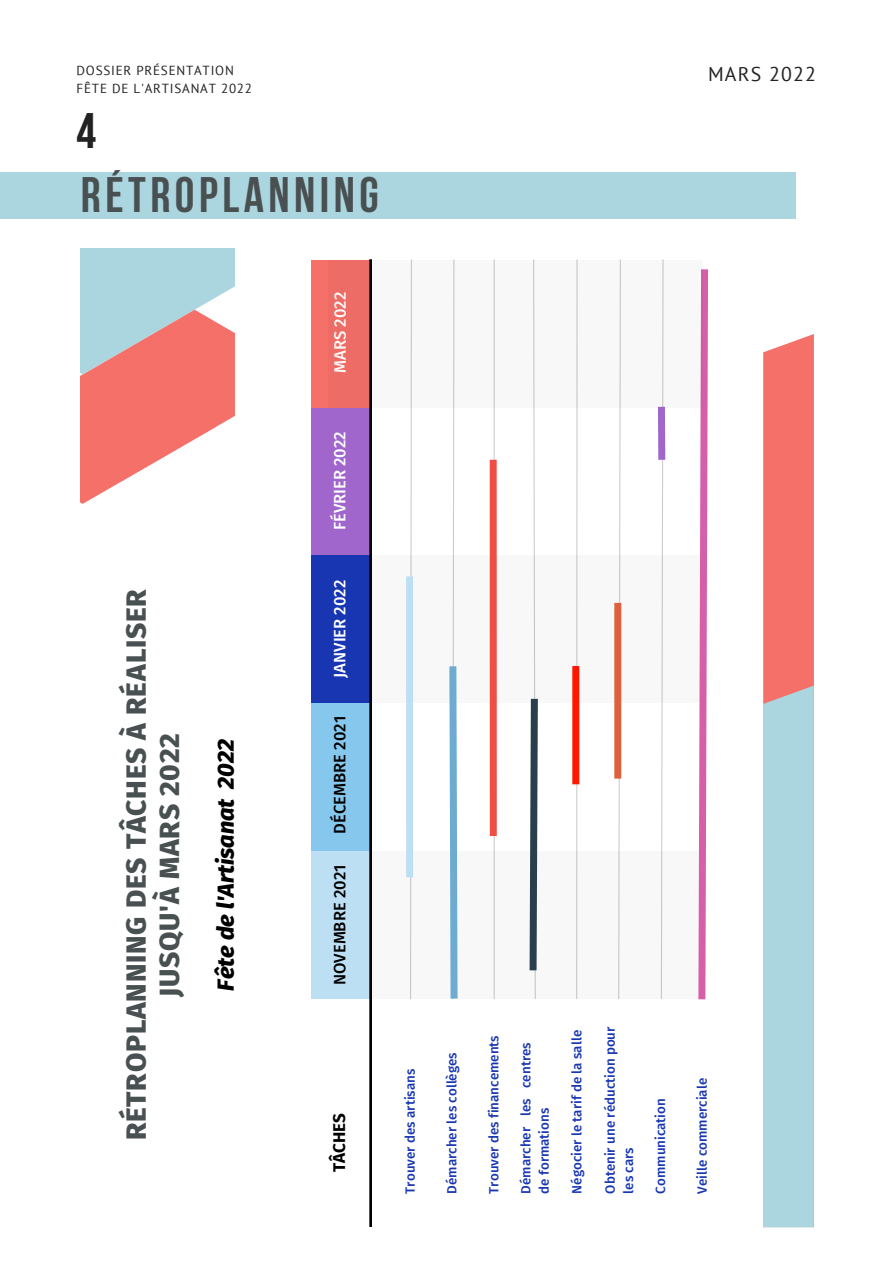
<style>
.page{position:relative;width:894px;height:1264px;background:#fff}
.page>*{position:absolute;margin:0;border:0;box-sizing:border-box;transform-origin:0 0}
.t1{font:700 49.65px "Bebas Neue";letter-spacing:.09em;color:#495052}
.t2{font:700 49.65px "Bebas Neue";color:#222}
.t3{font:800 28.05px/33.5px "Fira Sans";letter-spacing:.03em;color:#495052;text-align:center}
.t4{font:italic 800 23.4px "Fira Sans";color:#000}
.t5{font:19.8px "PT Sans";letter-spacing:.06em;color:#222}
.t6{font:700 16.95px "Fira Sans";color:#000}
.t7{font:500 16.5px "Fira Sans";color:#fff}
.t8{font:500 16.5px "Fira Sans";color:#000}
.t9{font:500 13.35px/18.3px "Fira Sans";color:#1836b2}
.t10{font:13.05px "PT Sans";letter-spacing:.06em;color:#222}
</style>
<div class="page">
<div style="left:0;top:172px;width:795px;height:47px;background:#abd5df"></div>
<svg style="left:80px;top:248px;width:154px;height:255px"></svg>
<hr style="left:493px;top:260px;width:1px;height:738px;background:#000">
<svg style="left:410px;top:259px;width:2px;height:740px"></svg>
<svg style="left:660px;top:259px;width:4px;height:740px"></svg>
<div style="left:328px;top:851px;width:374px;height:147px;background:#f8f8f8"></div>
<hr style="left:576px;top:260px;width:1px;height:738px;background:#000">
<div style="left:328px;top:555px;width:374px;height:147px;background:#f8f8f8"></div>
<div style="left:311px;top:703px;width:59px;height:147px;background:#86c7ed"></div>
<div style="left:311px;top:851px;width:59px;height:147px;background:#bddff4"></div>
<div style="left:311px;top:407px;width:59px;height:148px;background:#a066cb"></div>
<div style="left:311px;top:555px;width:59px;height:147px;background:#1836b2"></div>
<svg style="left:617px;top:259px;width:4px;height:740px"></svg>
<div style="left:406px;top:576px;width:7px;height:301px;background:#bddff4"></div>
<div style="left:311px;top:260px;width:59px;height:147px;background:#ed6c65"></div>
<hr style="left:369px;top:259px;width:3px;height:967px;background:#000">
<svg style="left:449px;top:259px;width:9px;height:740px"></svg>
<div style="left:489px;top:460px;width:7px;height:376px;background:#ed4f45"></div>
<svg style="left:529px;top:259px;width:9px;height:740px"></svg>
<div style="left:572px;top:666px;width:7px;height:118px;background:#ff1700"></div>
<div style="left:614px;top:603px;width:7px;height:175px;background:#dd613f"></div>
<div style="left:657px;top:407px;width:8px;height:53px;background:#a066cb"></div>
<svg style="left:698px;top:269px;width:10px;height:731px"></svg>
<svg style="left:763px;top:334px;width:50px;height:893px;background:#c8adb0"></svg>
<svg style="left:369px;top:260px;width:333px;height:147px"></svg>
<p class="t10" style="left:77px;top:62px;width:159px">DOSSIER PRÉSENTATION</p>
<p class="t10" style="left:77px;top:80px;width:177px">FÊTE DE L'ARTISANAT 2022</p>
<p class="t2" style="left:77px;top:110px;width:21px">4</p>
<p class="t1" style="left:81px;top:175px;width:299px">RÉTROPLANNING</p>
<p class="t5" style="left:707px;top:61px;width:109px">MARS 2022</p>
<p class="t3" style="left:119px;top:1140px;width:553px;rotate:-90deg">RÉTROPLANNING DES TÂCHES À RÉALISER<br>JUSQU'À MARS 2022</p>
<p class="t4" style="left:212px;top:990px;width:253px;rotate:-90deg">Fête de l'Artisanat 2022</p>
<p class="t7" style="left:330px;top:373px;width:82px;rotate:-90deg">MARS 2022</p>
<p class="t7" style="left:330px;top:530px;width:100px;rotate:-90deg">FÉVRIER 2022</p>
<p class="t7" style="left:330px;top:677px;width:99px;rotate:-90deg">JANVIER 2022</p>
<p class="t8" style="left:330px;top:833px;width:119px;rotate:-90deg">DÉCEMBRE 2021</p>
<p class="t8" style="left:330px;top:985px;width:122px;rotate:-90deg">NOVEMBRE 2021</p>
<p class="t6" style="left:329px;top:1172px;width:60px;rotate:-90deg">TÂCHES</p>
<p class="t9" style="left:401px;top:1193px;width:126px;rotate:-90deg">Trouver des artisans</p>
<p class="t9" style="left:442px;top:1193px;width:143px;rotate:-90deg">Démarcher les collèges</p>
<p class="t9" style="left:484px;top:1193px;width:160px;rotate:-90deg">Trouver des financements</p>
<p class="t9" style="left:516px;top:1193px;width:153px;rotate:-90deg">Démarcher les centres de formations</p>
<p class="t9" style="left:567px;top:1193px;width:165px;rotate:-90deg">Négocier le tarif de la salle</p>
<p class="t9" style="left:601px;top:1193px;width:168px;rotate:-90deg">Obtenir une réduction pour</p>
<p class="t9" style="left:619px;top:1193px;width:48px;rotate:-90deg">les cars</p>
<p class="t9" style="left:651px;top:1193px;width:97px;rotate:-90deg">Communication</p>
<p class="t9" style="left:693px;top:1193px;width:117px;rotate:-90deg">Veille commerciale</p>
</div>
